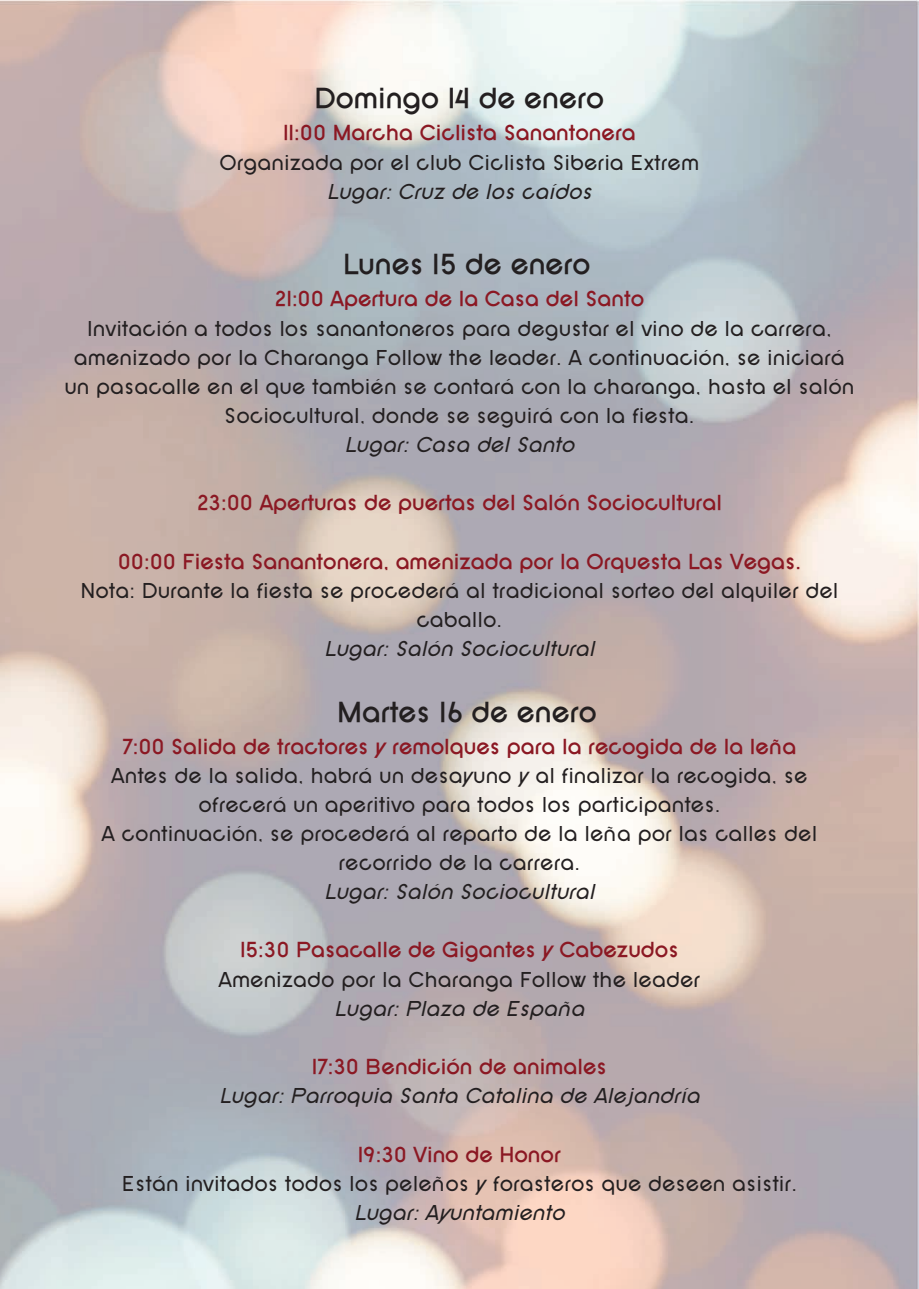
<style>
.page{position:relative;width:919px;height:1289px;background:#fff}
.page>*{position:absolute;margin:0;border:0;box-sizing:border-box;transform-origin:0 0}
.t1{font:700 30px "SF New Republic";color:#231f20}
.t2{font:22.5px/29.1px "SF New Republic";color:#231f20;text-align:center}
.t3{font:700 22.5px "SF New Republic";color:#8b1823}
.t4{font:italic 22.5px "SF New Republic";color:#231f20}
</style>
<div class="page">
<svg style="left:328px;top:274px;width:15px;height:1px"></svg>
<svg style="left:322px;top:721px;width:15px;height:1px"></svg>
<h1 class="t1" style="left:314px;top:88px;width:291px">Domingo 14 de enero</h1>
<p class="t3" style="left:283px;top:125px;width:354px">11:00 Marcha Ciclista Sanantonera</p>
<p class="t2" style="left:219px;top:150px;width:481px">Organizada por el club Ciclista Siberia Extrem</p>
<p class="t4" style="left:327px;top:183px;width:266px">Lugar: Cruz de los caídos</p>
<h1 class="t1" style="left:343px;top:254px;width:249px">Lunes 15 de enero</h1>
<p class="t3" style="left:274px;top:291px;width:371px">21:00 Apertura de la Casa del Santo</p>
<p class="t2" style="left:64px;top:316px;width:791px">Invitación a todos los sanantoneros para degustar el vino de la carrera, amenizado por la Charanga Follow the leader. A continuación, se iniciará un pasacalle en el que también se contará con la charanga, hasta el salón Sociocultural, donde se seguirá con la fiesta.</p>
<p class="t4" style="left:344px;top:437px;width:231px">Lugar: Casa del Santo</p>
<p class="t3" style="left:197px;top:495px;width:526px">23:00 Aperturas de puertas del Salón Sociocultural</p>
<p class="t3" style="left:118px;top:553px;width:684px">00:00 Fiesta Sanantonera, amenizada por la Orquesta Las Vegas.</p>
<p class="t2" style="left:80px;top:578px;width:759px">Nota: Durante la fiesta se procederá al tradicional sorteo del alquiler del caballo.</p>
<p class="t4" style="left:324px;top:641px;width:272px">Lugar: Salón Sociocultural</p>
<h1 class="t1" style="left:337px;top:701px;width:261px">Martes 16 de enero</h1>
<p class="t3" style="left:122px;top:738px;width:675px">7:00 Salida de tractores y remolques para la recogida de la leña</p>
<p class="t2" style="left:102px;top:763px;width:717px">Antes de la salida, habrá un desayuno y al finalizar la recogida, se ofrecerá un aperitivo para todos los participantes.<br>A continuación, se procederá al reparto de la leña por las calles del recorrido de la carrera.</p>
<p class="t4" style="left:324px;top:884px;width:272px">Lugar: Salón Sociocultural</p>
<p class="t3" style="left:240px;top:942px;width:440px">15:30 Pasacalle de Gigantes y Cabezudos</p>
<p class="t2" style="left:218px;top:966px;width:483px">Amenizado por la Charanga Follow the leader</p>
<p class="t4" style="left:334px;top:1000px;width:252px">Lugar: Plaza de España</p>
<p class="t3" style="left:312px;top:1058px;width:296px">17:30 Bendición de animales</p>
<p class="t4" style="left:219px;top:1088px;width:482px">Lugar: Parroquia Santa Catalina de Alejandría</p>
<p class="t3" style="left:358px;top:1146px;width:204px">19:30 Vino de Honor</p>
<p class="t2" style="left:122px;top:1171px;width:676px">Están invitados todos los peleños y forasteros que deseen asistir.</p>
<p class="t4" style="left:354px;top:1204px;width:212px">Lugar: Ayuntamiento</p>
</div>
